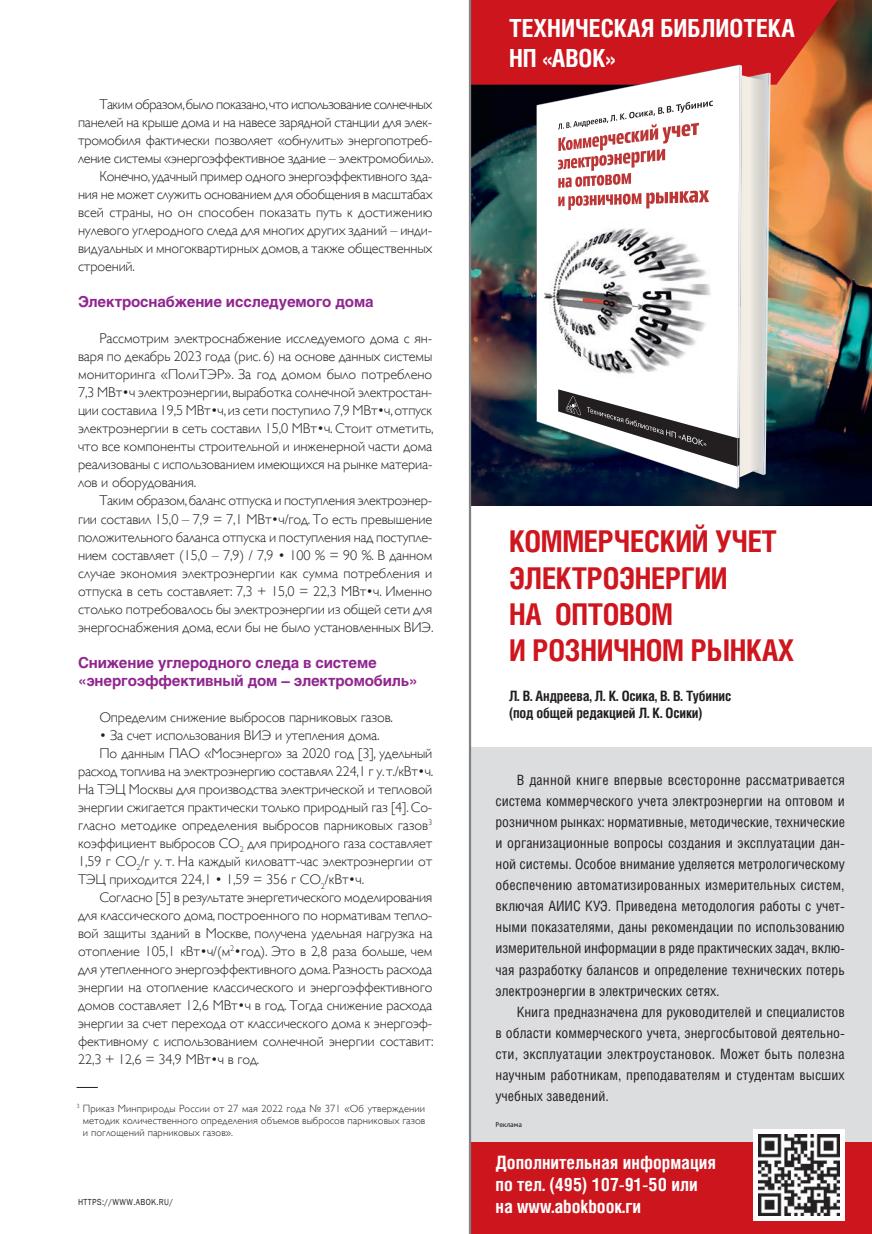
<style>
.page{position:relative;width:872px;height:1234px;background:#fff}
.page>*{position:absolute;margin:0;border:0;box-sizing:border-box;transform-origin:0 0}
.t1{font:700 30px/36px "Helios Cond";letter-spacing:-.01em;color:#cf151d}
.t2{font:700 24.9px/30px "Helios Cond";color:#fff}
.t3{font:700 18.45px/22px "Helios Cond";color:#fff}
.t4{font:700 15px/18px "Helios";letter-spacing:-.01em;color:#90268f}
.t5{font:300 14.25px/18px "Gill Sans";letter-spacing:-.01em;color:#231f20;text-align:justify}
.t6{font:14.25px/21px "Helios Cond";color:#231f20;text-align:justify}
.t7{font:700 14.25px/17.1px "Helios Cond";letter-spacing:-.01em;color:#231f20}
.t8{font:300 14.25px "Gill Sans";letter-spacing:-.035em;color:#231f20}
.t9{font:300 10.5px/12px "Gill Sans";letter-spacing:.01em;color:#231f20;text-align:justify}
.t10{font:9px "Franklin Gothic";letter-spacing:.05em;color:#231f20;scale:.89 1}
.t11{font:7.5px "Bliss Pro";color:#231f20}
</style>
<div class="page">
<svg style="left:77px;top:1086px;width:20px;height:1px"></svg>
<img style="left:471px;top:0;width:401px;height:505px">
<div style="left:470px;top:747px;width:402px;height:410px;background:#dcdddf"></div>
<div style="left:470px;top:1142px;width:402px;height:91px;background:#cd151d"></div>
<img style="left:471px;top:0;width:366px;height:488px">
<div style="left:753px;top:1128px;width:92px;height:92px;background:#fff"></div>
<img style="left:758px;top:1134px;width:81px;height:81px">
<hr style="left:469px;top:0;width:2px;height:1233px;background:#808285">
<p class="t8" style="left:99px;top:93px;width:334px">Таким образом, было показано, что использование солнечных</p>
<p class="t5" style="left:78px;top:113px;width:356px">панелей на крыше дома и на навесе зарядной станции для элек-</p>
<p class="t5" style="left:78px;top:131px;width:356px">тромобиля фактически позволяет «обнулить» энергопотреб-</p>
<p class="t5" style="left:78px;top:149px;width:357px">ление системы «энергоэффективное здание – электромобиль».</p>
<p class="t5" style="left:99px;top:167px;width:334px">Конечно, удачный пример одного энергоэффективного зда-</p>
<p class="t5" style="left:78px;top:185px;width:356px">ния не может служить основанием для обобщения в масштабах</p>
<p class="t5" style="left:78px;top:203px;width:356px">всей страны, но он способен показать путь к достижению</p>
<p class="t5" style="left:78px;top:221px;width:356px">нулевого углеродного следа для многих других зданий – инди-</p>
<p class="t5" style="left:78px;top:239px;width:356px">видуальных и многоквартирных домов, а также общественных</p>
<p class="t5" style="left:78px;top:257px;width:59px">строений.</p>
<p class="t4" style="left:78px;top:293px;width:297px">Электроснабжение исследуемого дома</p>
<p class="t5" style="left:78px;top:329px;width:357px;text-indent:21px">Рассмотрим электроснабжение исследуемого дома с ян&shy;варя по декабрь 2023 года (рис. 6) на основе данных системы мониторинга «ПолиТЭР». За год домом было потреблено 7,3 МВт•ч электроэнергии, выработка солнечной электростан&shy;ции составила 19,5 МВт•ч, из сети поступило 7,9 МВт•ч, отпуск электроэнергии в сеть составил 15,0 МВт•ч. Стоит отметить, что все компоненты строительной и инженерной части дома реализованы с использованием имеющихся на рынке материа&shy;лов и оборудования.</p>
<p class="t5" style="left:78px;top:491px;width:357px;text-indent:21px">Таким образом, баланс отпуска и поступления электроэнер&shy;гии составил 15,0 – 7,9 = 7,1 МВт•ч/год. То есть превышение положительного баланса отпуска и поступления над поступле&shy;нием составляет (15,0 – 7,9) / 7,9 • 100 % = 90 %. В данном случае экономия электроэнергии как сумма потребления и отпуска в сеть составляет: 7,3 + 15,0 = 22,3 МВт•ч. Именно столько потребовалось бы электроэнергии из общей сети для энергоснабжения дома, если бы не было установленных ВИЭ.</p>
<p class="t4" style="left:78px;top:653px;width:341px">Снижение углеродного следа в системе «энергоэффективный дом – электромобиль»</p>
<p class="t5" style="left:99px;top:707px;width:295px">Определим снижение выбросов парниковых газов.</p>
<p class="t5" style="left:99px;top:725px;width:282px">• За счет использования ВИЭ и утепления дома.</p>
<p class="t5" style="left:99px;top:743px;width:334px">По данным ПАО «Мосэнерго» за 2020 год [3], удельный</p>
<p class="t5" style="left:78px;top:761px;width:357px">расход топлива на электроэнергию составлял 224,1 г у. т./кВт•ч.</p>
<p class="t5" style="left:78px;top:779px;width:356px">На ТЭЦ Москвы для производства электрической и тепловой</p>
<p class="t5" style="left:78px;top:797px;width:356px">энергии сжигается практически только природный газ [4]. Со-</p>
<p class="t5" style="left:78px;top:815px;width:356px">гласно методике определения выбросов парниковых газов<sup>3</sup></p>
<p class="t5" style="left:78px;top:833px;width:356px">коэффициент выбросов СО<sub>2</sub> для природного газа составляет</p>
<p class="t5" style="left:78px;top:851px;width:356px">1,59 г СО<sub>2</sub>/г у. т. На каждый киловатт-час электроэнергии от</p>
<p class="t5" style="left:78px;top:869px;width:288px">ТЭЦ приходится 224,1 • 1,59 = 356 г СО<sub>2</sub>/кВт•ч.</p>
<p class="t5" style="left:99px;top:887px;width:334px">Согласно [5] в результате энергетического моделирования</p>
<p class="t5" style="left:78px;top:905px;width:356px">для классического дома, построенного по нормативам тепло-</p>
<p class="t5" style="left:78px;top:923px;width:356px">вой защиты зданий в Москве, получена удельная нагрузка на</p>
<p class="t5" style="left:78px;top:941px;width:356px">отопление 105,1 кВт•ч/(м<sup>2</sup>•год). Это в 2,8 раза больше, чем</p>
<p class="t5" style="left:78px;top:959px;width:356px">для утепленного энергоэффективного дома. Разность расхода</p>
<p class="t5" style="left:78px;top:977px;width:356px">энергии на отопление классического и энергоэффективного</p>
<p class="t5" style="left:78px;top:995px;width:356px">домов составляет 12,6 МВт•ч в год. Тогда снижение расхода</p>
<p class="t5" style="left:78px;top:1013px;width:356px">энергии за счет перехода от классического дома к энергоэф-</p>
<p class="t5" style="left:78px;top:1031px;width:357px">фективному с использованием солнечной энергии составит:</p>
<p class="t5" style="left:78px;top:1049px;width:183px">22,3 + 12,6 = 34,9 МВт•ч в год.</p>
<p class="t9" style="left:83px;top:1101px;width:344px;text-indent:-6px"><sup>3</sup> Приказ Минприроды России от 27 мая 2022 года № 371 «Об утверждении методик количественного определения объемов выбросов парниковых газов и поглощений парниковых газов».</p>
<p class="t10" style="left:78px;top:1196px;width:108px">HTTPS://WWW.ABOK.RU/</p>
<h2 class="t2" style="left:509px;top:13px;width:287px">ТЕХНИЧЕСКАЯ БИБЛИОТЕКА<br>НП «АВОК»</h2>
<h1 class="t1" style="left:509px;top:523px;width:287px">КОММЕРЧЕСКИЙ УЧЕТ<br>ЭЛЕКТРОЭНЕРГИИ<br>НА ОПТОВОМ<br>И РОЗНИЧНОМ РЫНКАХ</h1>
<p class="t7" style="left:509px;top:686px;width:224px">Л. В. Андреева, Л. К. Осика, В. В. Тубинис (под общей редакцией Л. К. Осики)</p>
<p class="t6" style="left:495px;top:769px;width:351px;text-indent:21px">В данной книге впервые всесторонне рассматривается система коммерческого учета электроэнергии на оптовом и розничном рынках: нормативные, методические, технические и организационные вопросы создания и эксплуатации дан&shy;ной системы. Особое внимание уделяется метрологическому обеспечению автоматизированных измерительных систем, включая АИИС КУЭ. Приведена методология работы с учет&shy;ными показателями, даны рекомендации по использованию измерительной информации в ряде практических задач, вклю&shy;чая разработку балансов и определение технических потерь электроэнергии в электрических сетях.</p>
<p class="t6" style="left:495px;top:1000px;width:351px;text-indent:21px">Книга предназначена для руководителей и специалистов в области коммерческого учета, энергосбытовой деятельно&shy;сти, эксплуатации электроустановок. Может быть полезна научным работникам, преподавателям и студентам высших учебных заведений.</p>
<p class="t11" style="left:495px;top:1119px;width:28px">Реклама</p>
<p class="t3" style="left:495px;top:1150px;width:222px">Дополнительная информация по тел. (495) 107-91-50 или на www.abokbоок.ги</p>
</div>
